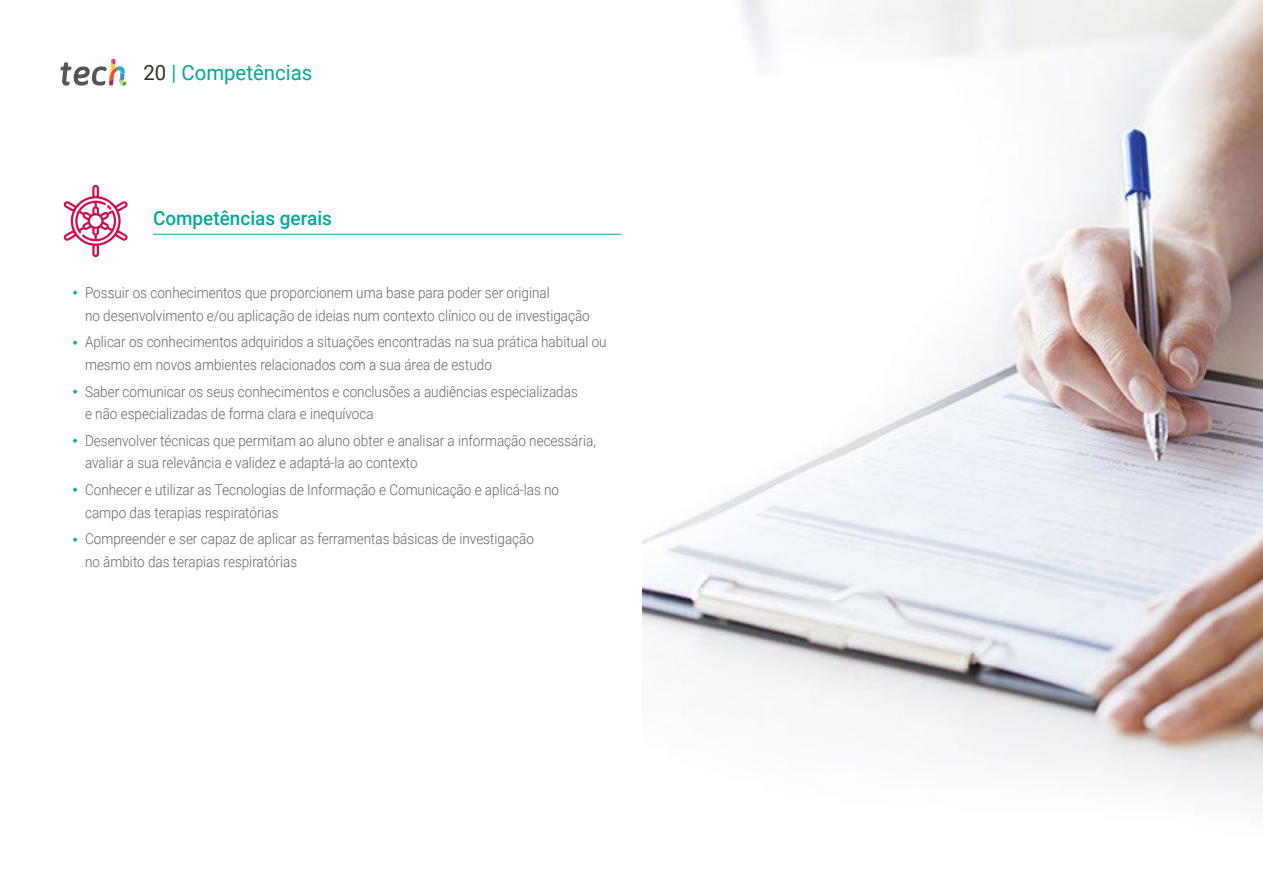
<style>
.page{position:relative;width:1263px;height:893px;background:#fff}
.page>*{position:absolute;margin:0;border:0;box-sizing:border-box;transform-origin:0 0}
.t1{font:21px "Roboto";color:#00a996}
.t2{font:500 19.5px "Roboto";color:#00a996}
.t3{font:300 15px/22.5px "Roboto";color:#61646a;scale:.9 1}
.s1{color:#312e20}
</style>
<div class="page">
<hr style="left:153px;top:234px;width:468px;height:1px;background:#00a996">
<svg style="left:63px;top:185px;width:65px;height:72px"></svg>
<svg style="left:61px;top:59px;width:65px;height:27px"></svg>
<img style="left:642px;top:0;width:621px;height:803px">
<h1 class="t1" style="left:144px;top:57px;width:170px"><span class="s1">20</span> | Competências</h1>
<h2 class="t2" style="left:153px;top:205px;width:180px">Competências gerais</h2>
<p class="t3" style="left:85px;top:281px;width:562px">Possuir os conhecimentos que proporcionem uma base para poder ser original<br>no desenvolvimento e/ou aplicação de ideias num contexto clínico ou de investigação</p>
<p class="t3" style="left:85px;top:330px;width:581px">Aplicar os conhecimentos adquiridos a situações encontradas na sua prática habitual ou mesmo em novos ambientes relacionados com a sua área de estudo</p>
<p class="t3" style="left:85px;top:380px;width:549px">Saber comunicar os seus conhecimentos e conclusões a audiências especializadas e não especializadas de forma clara e inequívoca</p>
<p class="t3" style="left:85px;top:429px;width:569px">Desenvolver técnicas que permitam ao aluno obter e analisar a informação necessária, avaliar a sua relevância e validez e adaptá-la ao contexto</p>
<p class="t3" style="left:85px;top:478px;width:528px">Conhecer e utilizar as Tecnologias de Informação e Comunicação e aplicá-las no campo das terapias respiratórias</p>
<p class="t3" style="left:85px;top:527px;width:500px">Compreender e ser capaz de aplicar as ferramentas básicas de investigação no âmbito das terapias respiratórias</p>
</div>
